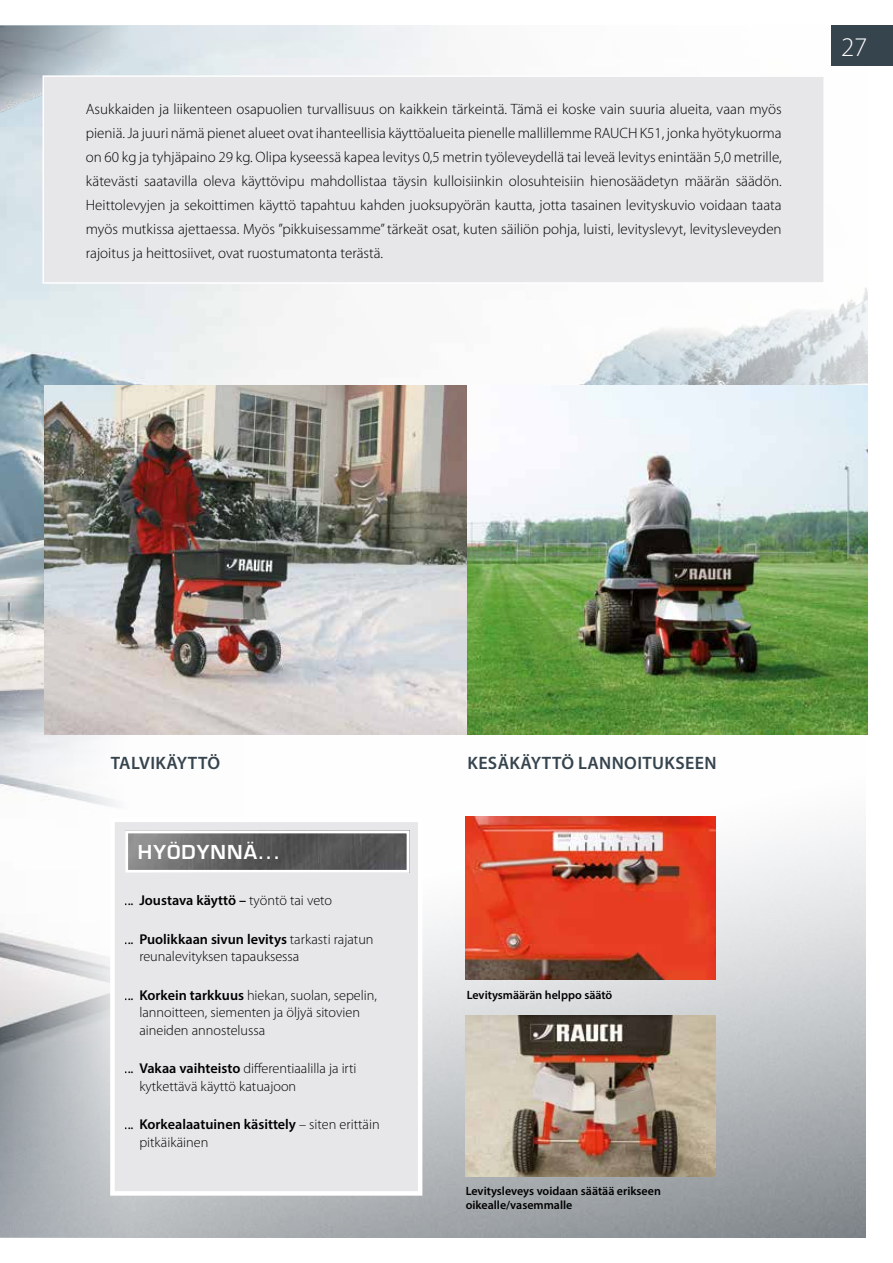
<style>
.page{position:relative;width:893px;height:1263px;background:#fff}
.page>*{position:absolute;margin:0;border:0;box-sizing:border-box;transform-origin:0 0}
.t1{font:300 27px "Myriad Pro";color:#fff}
.t2{font:600 18.75px "Eurostile LT Std";letter-spacing:.06em;color:#fff}
.t3{font:600 18px "Myriad Pro";letter-spacing:.02em;color:#36444e}
.t4{font:300 15px/24px "Myriad Pro";color:#000;text-align:justify}
.t5{font:300 14.25px/17.2px "Myriad Pro";color:#000}
.t6{font:600 14.25px "Myriad Pro";color:#000}
.t7{font:600 12px/14.4px "Myriad Pro";color:#000}
.s1{font-weight:400}
.s2{font-weight:300}
.s3{font-weight:600}
</style>
<div class="page">
<img style="left:244px;top:26px;width:623px;height:360px">
<img style="left:0;top:26px;width:244px;height:453px">
<img style="left:0;top:479px;width:865px;height:758px">
<img style="left:466px;top:1016px;width:250px;height:160px">
<img style="left:44px;top:386px;width:823px;height:348px">
<div style="left:831px;top:26px;width:62px;height:40px;background:#36444e"></div>
<div style="left:110px;top:818px;width:312px;height:378px;background:#e7e7e9;border:4px solid #fff"></div>
<img style="left:129px;top:834px;width:277px;height:35px">
<div style="left:125px;top:830px;width:285px;height:43px;border:3px solid #fff"></div>
<img style="left:466px;top:816px;width:250px;height:164px">
<div style="left:42px;top:75px;width:784px;height:209px;background:#e7e7e9"></div>
<p class="t4" style="left:86px;top:97px;width:697px">Asukkaiden ja liikenteen osapuolien turvallisuus on kaikkein tärkeintä. Tämä ei koske vain suuria alueita, vaan myös pieniä. Ja juuri nämä pienet alueet ovat ihanteellisia käyttöalueita pienelle mallillemme RAUCH K51, jonka hyötykuorma on 60 kg ja tyhjäpaino 29 kg. Olipa kyseessä kapea levitys 0,5 metrin työleveydellä tai leveä levitys enintään 5,0 metrille, kätevästi saatavilla oleva käyttövipu mahdollistaa täysin kulloisiinkin olosuhteisiin hienosäädetyn määrän säädön.<br>Heittolevyjen ja sekoittimen käyttö tapahtuu kahden juoksupyörän kautta, jotta tasainen levityskuvio voidaan taata myös mutkissa ajettaessa. Myös ”pikkuisessamme” tärkeät osat, kuten säiliön pohja, luisti, levityslevyt, levitysleveyden rajoitus ja heittosiivet, ovat ruostumatonta terästä.</p>
<h1 class="t1" style="left:841px;top:32px;width:28px">1127</h1>
<p class="t3" style="left:111px;top:751px;width:111px">TALVIKÄYTTÖ</p>
<p class="t3" style="left:467px;top:751px;width:251px">KESÄKÄYTTÖ LANNOITUKSEEN</p>
<p class="t2" style="left:138px;top:840px;width:144px">HYÖDYNNÄ...</p>
<p class="t6" style="left:125px;top:891px;width:209px"><span class="s1">...</span> Joustava käyttö – <span class="s2">työntö tai veto</span></p>
<p class="t5" style="left:139px;top:931px;width:236px;text-indent:-15px"><span class="s1">...</span> <span class="s3">Puolikkaan sivun levitys</span> tarkasti rajatun reunalevityksen tapauksessa</p>
<p class="t5" style="left:139px;top:987px;width:239px;text-indent:-15px"><span class="s1">...</span> <span class="s3">Korkein tarkkuus</span> hiekan, suolan, sepelin, lannoitteen, siementen ja öljyä sitovien aineiden annostelussa</p>
<p class="t5" style="left:139px;top:1060px;width:219px;text-indent:-15px"><span class="s1">...</span> <span class="s3">Vakaa vaihteisto</span> differentiaalilla ja irti kytkettävä käyttö katuajoon</p>
<p class="t5" style="left:139px;top:1116px;width:242px;text-indent:-15px"><span class="s1">...</span> <span class="s3">Korkealaatuinen käsittely</span> – siten erittäin pitkäikäinen</p>
<p class="t7" style="left:467px;top:988px;width:147px">Levitysmäärän helppo säätö</p>
<p class="t7" style="left:466px;top:1183px;width:197px">Levitysleveys voidaan säätää erikseen oikealle/vasemmalle</p>
</div>
